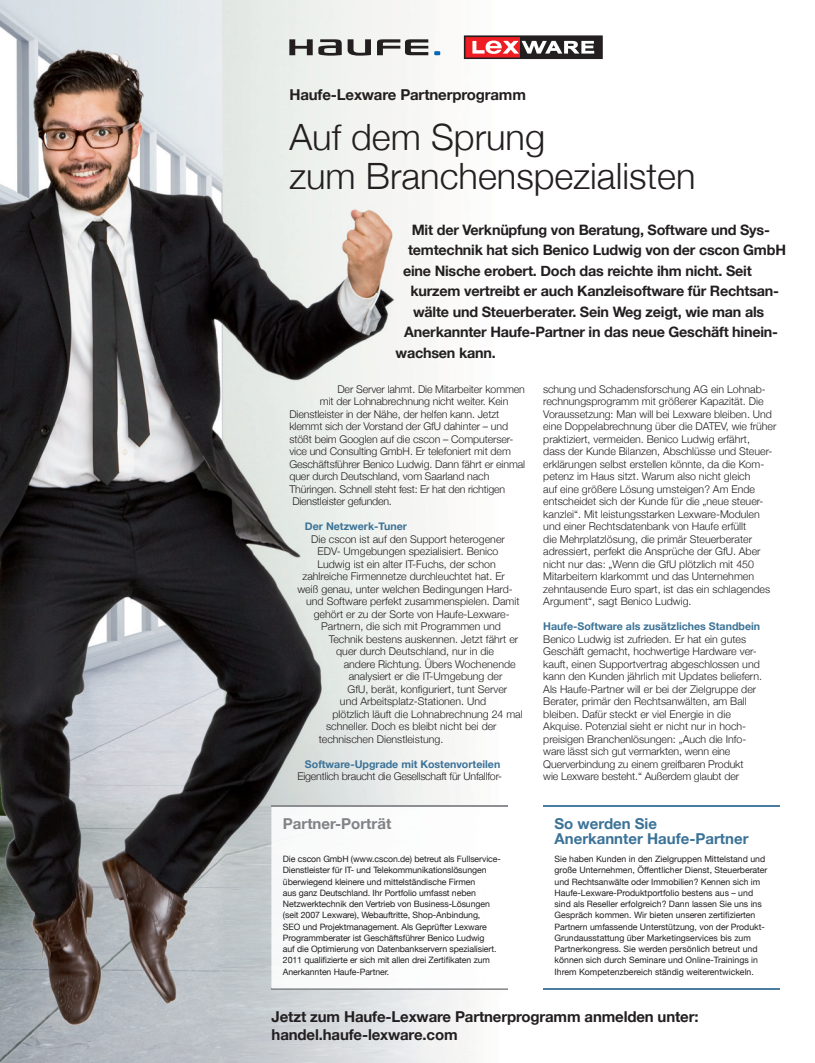
<style>
.page{position:relative;width:815px;height:1063px;background:#fff}
.page>*{position:absolute;margin:0;border:0;box-sizing:border-box;transform-origin:0 0}
.t1{font:300 36.25px/39.6px "Helvetica Neue";color:#231f20}
.t2{font:700 15px/17.5px "Helvetica Neue";letter-spacing:-.01em;color:#231f20}
.t3{font:700 15px/15px "Helvetica Neue";color:#3b7297}
.t4{font:700 15px "Helvetica Neue";color:#808285}
.t5{font:700 14.38px "Helvetica Neue";letter-spacing:-.015em;color:#231f20}
.t6{font:300 10.62px/12.5px "Helvetica Neue";color:#231f20}
.t7{font:300 10.62px "Helvetica Neue";letter-spacing:-.02em;color:#231f20}
.t8{font:700 10.62px "Helvetica Neue";color:#3b7297}
.t9{font:8.75px/11.2px "Helvetica Neue";letter-spacing:-.01em;color:#231f20}
</style>
<div class="page">
<img style="left:0;top:0;width:656px;height:1063px">
<div style="left:464px;top:35px;width:139px;height:24px;background:#231f20"></div>
<svg style="left:465px;top:37px;width:129px;height:21px"></svg>
<svg style="left:348px;top:39px;width:23px;height:17px"></svg>
<svg style="left:377px;top:39px;width:51px;height:16px"></svg>
<svg style="left:434px;top:51px;width:6px;height:4px"></svg>
<svg style="left:289px;top:39px;width:53px;height:17px"></svg>
<img style="left:543px;top:805px;width:113px;height:184px">
<hr style="left:656px;top:805px;width:124px;height:1px;background:#4b7ca0">
<svg style="left:656px;top:988px;width:124px;height:1px"></svg>
<img style="left:272px;top:805px;width:236px;height:184px">
<h2 class="t2" style="left:289px;top:86px;width:238px">Haufe-Lexware Partnerprogramm</h2>
<h1 class="t1" style="left:289px;top:116px;width:408px">Auf dem Sprung<br>zum Branchenspezialisten</h1>
<h3 class="t5" style="left:412px;top:221px;width:360px">Mit der Verknüpfung von Beratung, Software und Sys-</h3>
<h3 class="t5" style="left:408px;top:241px;width:379px">temtechnik hat sich Benico Ludwig von der cscon GmbH</h3>
<h3 class="t5" style="left:403px;top:262px;width:350px">eine Nische erobert. Doch das reichte ihm nicht. Seit</h3>
<h3 class="t5" style="left:411px;top:282px;width:370px">kurzem vertreibt er auch Kanzleisoftware für Rechtsan-</h3>
<h3 class="t5" style="left:413px;top:303px;width:353px">wälte und Steuerberater. Sein Weg zeigt, wie man als</h3>
<h3 class="t5" style="left:404px;top:323px;width:375px">Anerkannter Haufe-Partner in das neue Geschäft hinein-</h3>
<h3 class="t5" style="left:396px;top:344px;width:102px">wachsen kann.</h3>
<p class="t6" style="left:337px;top:383px;width:189px">Der Server lahmt. Die Mitarbeiter kommen</p>
<p class="t6" style="left:320px;top:395px;width:190px">mit der Lohnabrechnung nicht weiter. Kein</p>
<p class="t6" style="left:289px;top:408px;width:212px">Dienstleister in der Nähe, der helfen kann. Jetzt</p>
<p class="t6" style="left:289px;top:420px;width:220px">klemmt sich der Vorstand der GfU dahinter – und</p>
<p class="t6" style="left:289px;top:433px;width:225px">stößt beim Googlen auf die cscon – Computerser-</p>
<p class="t6" style="left:289px;top:445px;width:223px">vice und Consulting GmbH. Er telefoniert mit dem</p>
<p class="t6" style="left:289px;top:458px;width:237px">Geschäftsführer Benico Ludwig. Dann fährt er einmal</p>
<p class="t6" style="left:289px;top:470px;width:202px">quer durch Deutschland, vom Saarland nach</p>
<p class="t7" style="left:289px;top:483px;width:217px">Thüringen. Schnell steht fest: Er hat den richtigen</p>
<p class="t7" style="left:292px;top:495px;width:101px">Dienstleister gefunden.</p>
<p class="t8" style="left:305px;top:520px;width:103px">Der Netzwerk-Tuner</p>
<p class="t6" style="left:311px;top:533px;width:195px">Die cscon ist auf den Support heterogener</p>
<p class="t6" style="left:317px;top:545px;width:183px">EDV- Umgebungen spezialisiert. Benico</p>
<p class="t6" style="left:317px;top:558px;width:180px">Ludwig ist ein alter IT-Fuchs, der schon</p>
<p class="t6" style="left:302px;top:570px;width:204px">zahlreiche Firmennetze durchleuchtet hat. Er</p>
<p class="t6" style="left:297px;top:583px;width:217px">weiß genau, unter welchen Bedingungen Hard-</p>
<p class="t6" style="left:306px;top:595px;width:215px">und Software perfekt zusammenspielen. Damit</p>
<p class="t6" style="left:314px;top:608px;width:198px">gehört er zu der Sorte von Haufe-Lexware-</p>
<p class="t6" style="left:321px;top:620px;width:181px">Partnern, die sich mit Programmen und</p>
<p class="t6" style="left:329px;top:633px;width:191px">Technik bestens auskennen. Jetzt fährt er</p>
<p class="t6" style="left:336px;top:645px;width:159px">quer durch Deutschland, nur in die</p>
<p class="t6" style="left:344px;top:658px;width:174px">andere Richtung. Übers Wochenende</p>
<p class="t6" style="left:349px;top:670px;width:155px">analysiert er die IT-Umgebung der</p>
<p class="t6" style="left:347px;top:683px;width:161px">GfU, berät, konfiguriert, tunt Server</p>
<p class="t6" style="left:340px;top:695px;width:148px">und Arbeitsplatz-Stationen. Und</p>
<p class="t6" style="left:332px;top:708px;width:192px">plötzlich läuft die Lohnabrechnung 24 mal</p>
<p class="t6" style="left:326px;top:720px;width:172px">schneller. Doch es bleibt nicht bei der</p>
<p class="t6" style="left:319px;top:733px;width:126px">technischen Dienstleistung.</p>
<p class="t8" style="left:305px;top:757px;width:197px">Software-Upgrade mit Kostenvorteilen</p>
<p class="t7" style="left:297px;top:770px;width:206px">Eigentlich braucht die Gesellschaft für Unfallfor-</p>
<p class="t6" style="left:543px;top:383px;width:235px">schung und Schadensforschung AG ein Lohnab&shy;rechnungsprogramm mit größerer Kapazität. Die Voraussetzung: Man will bei Lexware bleiben. Und eine Doppelabrechnung über die DATEV, wie früher praktiziert, vermeiden. Benico Ludwig erfährt,<br>dass der Kunde Bilanzen, Abschlüsse und Steuer - erklärungen selbst erstellen könnte, da die Kom - pe tenz im Haus sitzt. Warum also nicht gleich<br>auf eine größere Lösung umsteigen? Am Ende entscheidet sich der Kunde für die „neue steuer&shy;kanzlei“. Mit leistungsstarken Lexware-Modulen und einer Rechtsdatenbank von Haufe erfüllt<br>die Mehrplatzlösung, die primär Steuerberater adressiert, perfekt die Ansprüche der GfU. Aber nicht nur das: „Wenn die GfU plötzlich mit 450<br>Mitarbeitern klarkommt und das Unternehmen zehntausende Euro spart, ist das ein schlagendes Argument“, sagt Benico Ludwig.</p>
<p class="t8" style="left:543px;top:620px;width:218px">Haufe-Software als zusätzliches Standbein</p>
<p class="t6" style="left:543px;top:632px;width:220px">Benico Ludwig ist zufrieden. Er hat ein gutes Geschäft gemacht, hochwertige Hardware ver&shy;kauft, einen Supportvertrag abgeschlossen und kann den Kunden jährlich mit Updates beliefern.<br>Als Haufe-Partner will er bei der Zielgruppe der Berater, primär den Rechtsanwälten, am Ball bleiben. Dafür steckt er viel Energie in die Akquise. Potenzial sieht er nicht nur in hoch&shy;preisigen Branchenlösungen: „Auch die Info&shy;ware lässt sich gut vermarkten, wenn eine Querverbindung zu einem greifbaren Produkt<br>wie Lexware besteht.“ Außerdem glaubt der</p>
<h2 class="t4" style="left:283px;top:814px;width:110px">Partner-Porträt</h2>
<p class="t9" style="left:283px;top:853px;width:219px">Die cscon GmbH (www.cscon.de) betreut als Fullservice-Dienstleister für IT- und Telekommunikationslösungen überwiegend kleinere und mittelständische Firmen<br>aus ganz Deutschland. Ihr Portfolio umfasst neben Netzwerktechnik den Vertrieb von Business-Lösungen (seit 2007 Lexware), Webauftritte, Shop-Anbindung,<br>SEO und Projektmanagement. Als Geprüfter Lexware Programmberater ist Geschäftsführer Benico Ludwig<br>auf die Optimierung von Datenbankservern spezialisiert.<br>2011 qualifizierte er sich mit allen drei Zertifikaten zum Anerkannten Haufe-Partner.</p>
<h2 class="t3" style="left:555px;top:816px;width:195px">So werden Sie<br>Anerkannter Haufe-Partner</h2>
<p class="t9" style="left:555px;top:853px;width:214px">Sie haben Kunden in den Zielgruppen Mittelstand und große Unternehmen, Öffentlicher Dienst, Steuerberater und Rechtsanwälte oder Immobilien? Kennen sich im Haufe-Lexware-Produktportfolio bestens aus – und sind als Reseller erfolgreich? Dann lassen Sie uns ins Gespräch kommen. Wir bieten unseren zertifizierten Partnern umfassende Unterstützung, von der Produkt-Grundausstattung über Marketingservices bis zum Partnerkongress. Sie werden persönlich betreut und können sich durch Seminare und Online-Trainings in Ihrem Kompetenzbereich ständig weiterentwickeln.</p>
<h2 class="t2" style="left:272px;top:1008px;width:428px">Jetzt zum Haufe-Lexware Partnerprogramm anmelden unter: handel.haufe-lexware.com</h2>
</div>
